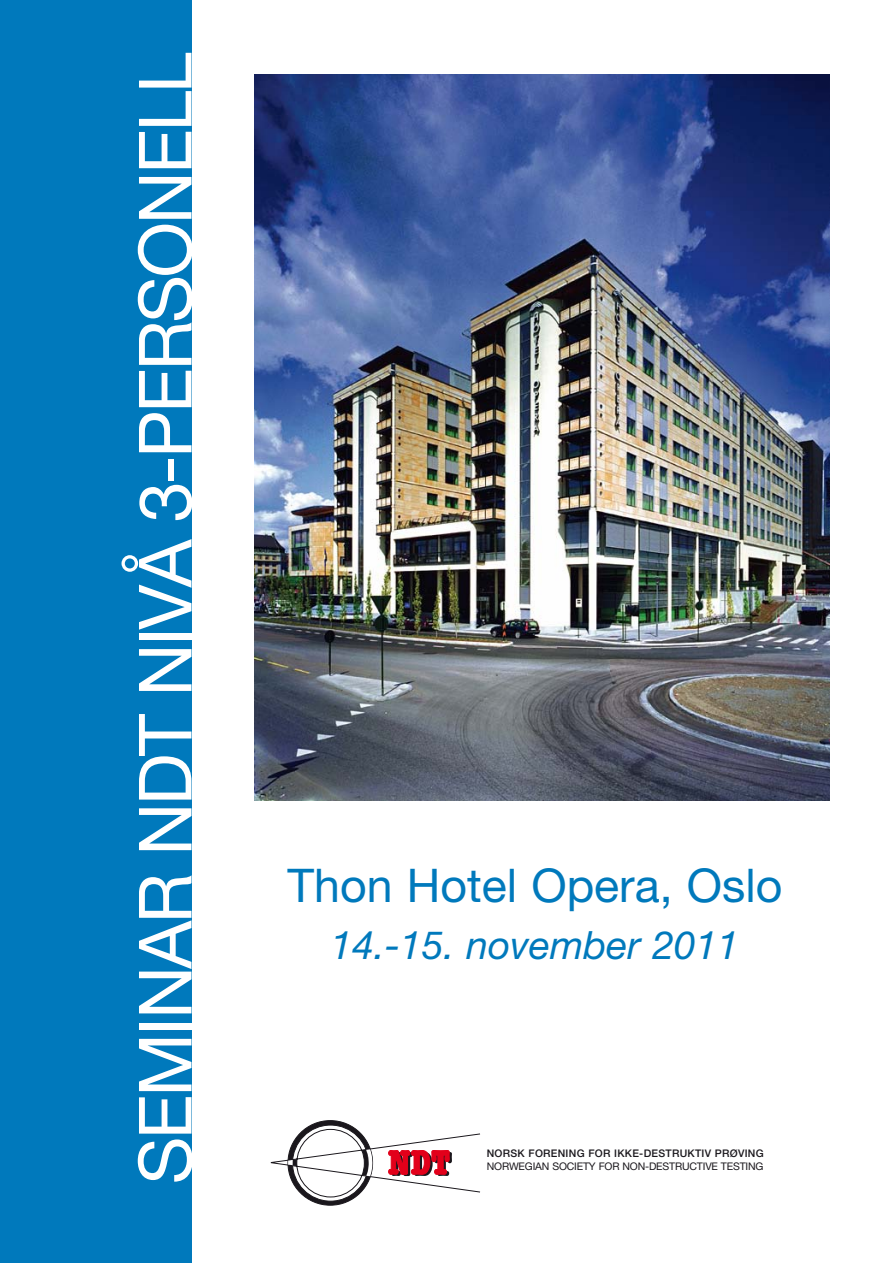
<style>
.page{position:relative;width:893px;height:1263px;background:#fff}
.page>*{position:absolute;margin:0;border:0;box-sizing:border-box;transform-origin:0 0}
.t1{font:73.5px "Helvetica Neue";letter-spacing:-.035em;color:#fff}
.t2{font:46.5px "Helvetica Neue";color:#0079bc}
.t3{font:italic 39px "Helvetica Neue";color:#0079bc}
.t4{font:10.5px "Helvetica Neue";letter-spacing:-.015em;color:#1a171c}
.t5{font:500 10.5px "Helvetica Neue";letter-spacing:.025em;color:#1a171c}
</style>
<div class="page">
<div style="left:0;top:0;width:191px;height:1263px;background:#0079bc"></div>
<img style="left:254px;top:74px;width:576px;height:727px">
<div style="left:288px;top:1120px;width:85px;height:85px;background:#1a171c;border-radius:50%"></div>
<svg style="left:292px;top:1125px;width:77px;height:76px"></svg>
<svg style="left:270px;top:1129px;width:210px;height:68px"></svg>
<h1 class="t1" style="left:121px;top:1184px;width:1133px;rotate:-90deg">SEMINAR NDT NIVÅ 3-PERSONELL</h1>
<h2 class="t2" style="left:288px;top:858px;width:496px">Thon Hotel Opera, Oslo</h2>
<h3 class="t3" style="left:331px;top:922px;width:410px">14.-15. november 2011</h3>
<p class="t5" style="left:487px;top:1147px;width:278px">NORSK FORENING FOR IKKE-DESTRUKTIV PRØVING</p>
<p class="t4" style="left:487px;top:1160px;width:278px">NORWEGIAN SOCIETY FOR NON-DESTRUCTIVE TESTING</p>
</div>
